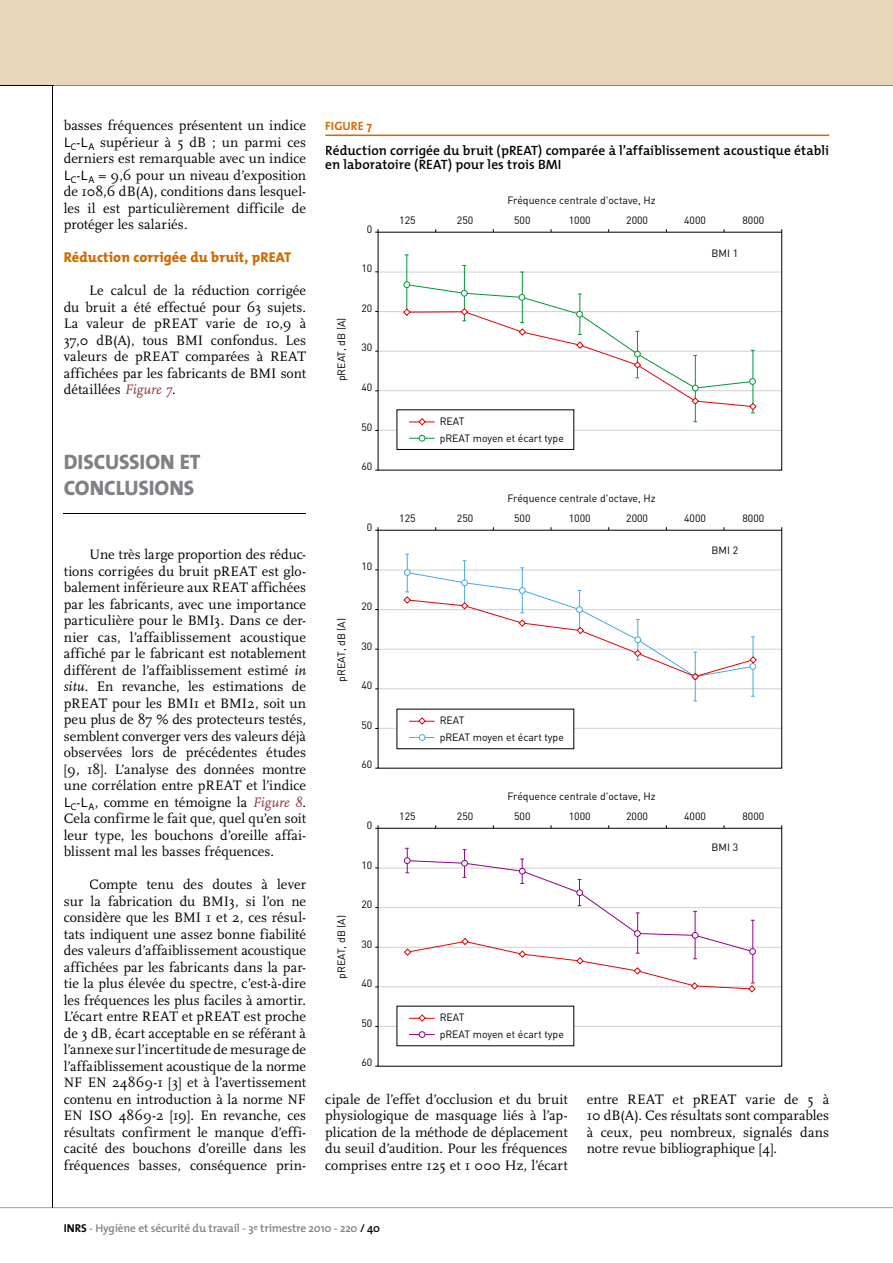
<style>
.page{position:relative;width:893px;height:1263px;background:#fff}
.page>*{position:absolute;margin:0;border:0;box-sizing:border-box;transform-origin:0 0}
.t1{font:800 21px/25.5px "The Mix";letter-spacing:-.005em;color:#818084}
.t2{font:14.25px/16.5px "FF Scala";letter-spacing:.005em;color:#000;text-align:justify}
.t3{font:800 14.25px "The Mix";letter-spacing:.01em;color:#d06a00}
.t4{font:600 13.5px/14.2px "The Mix";letter-spacing:.005em;color:#000}
.t5{font:700 12px "The Mix";letter-spacing:.01em;color:#d06a00}
.t6{font:600 11.4px "The Mix";letter-spacing:-.015em;color:#818084}
.t7{font:10.5px/17px "DIN";color:#000}
.s1{font-family:"Scala Sans"}
.s2{font-style:italic;color:#843537}
.s3{font-style:italic}
.s4{font-weight:700;color:#000}
.s5{color:#000}
</style>
<div class="page">
<hr style="left:64px;top:513px;width:242px;height:1px;background:#000">
<hr style="left:325px;top:135px;width:504px;height:1px;background:#d06a00">
<hr style="left:378px;top:430px;width:404px;height:1px;background:#ced0d2">
<hr style="left:378px;top:390px;width:404px;height:1px;background:#ced0d2">
<hr style="left:378px;top:351px;width:404px;height:1px;background:#ced0d2">
<hr style="left:378px;top:311px;width:404px;height:1px;background:#ced0d2">
<hr style="left:378px;top:272px;width:404px;height:1px;background:#ced0d2">
<svg style="left:375px;top:229px;width:4px;height:4px"></svg>
<hr style="left:378px;top:728px;width:404px;height:1px;background:#ced0d2">
<hr style="left:378px;top:688px;width:404px;height:1px;background:#ced0d2">
<hr style="left:378px;top:649px;width:404px;height:1px;background:#ced0d2">
<hr style="left:378px;top:609px;width:404px;height:1px;background:#ced0d2">
<hr style="left:378px;top:570px;width:404px;height:1px;background:#ced0d2">
<svg style="left:375px;top:527px;width:4px;height:4px"></svg>
<hr style="left:378px;top:1026px;width:404px;height:1px;background:#ced0d2">
<hr style="left:378px;top:986px;width:404px;height:1px;background:#ced0d2">
<hr style="left:378px;top:947px;width:404px;height:1px;background:#ced0d2">
<hr style="left:378px;top:907px;width:404px;height:1px;background:#ced0d2">
<hr style="left:378px;top:868px;width:404px;height:1px;background:#ced0d2">
<div style="left:378px;top:828px;width:404px;height:238px;border:1px solid #000"></div>
<svg style="left:375px;top:825px;width:4px;height:4px"></svg>
<div style="left:397px;top:410px;width:177px;height:39px;background:#fff"></div>
<div style="left:397px;top:410px;width:177px;height:40px;border:1px solid #000"></div>
<div style="left:397px;top:709px;width:177px;height:40px;background:#fff"></div>
<div style="left:397px;top:1006px;width:177px;height:40px;background:#fff"></div>
<hr style="left:407px;top:554px;width:1px;height:38px;background:#46aae1">
<hr style="left:464px;top:561px;width:1px;height:44px;background:#46aae1">
<hr style="left:695px;top:652px;width:1px;height:49px;background:#46aae1">
<hr style="left:753px;top:637px;width:1px;height:59px;background:#46aae1">
<hr style="left:407px;top:255px;width:1px;height:61px;background:#009836">
<hr style="left:464px;top:265px;width:1px;height:56px;background:#009836">
<hr style="left:522px;top:272px;width:1px;height:50px;background:#009836">
<svg style="left:403px;top:567px;width:354px;height:114px"></svg>
<div style="left:404px;top:281px;width:6px;height:7px;border:1px solid #009836;border-radius:50%"></div>
<svg style="left:403px;top:848px;width:353px;height:145px"></svg>
<div style="left:404px;top:857px;width:6px;height:7px;border:1px solid #940084;border-radius:50%"></div>
<svg style="left:409px;top:435px;width:26px;height:6px"></svg>
<svg style="left:403px;top:282px;width:354px;height:144px"></svg>
<svg style="left:409px;top:735px;width:26px;height:5px"></svg>
<div style="left:419px;top:734px;width:6px;height:7px;border:1px solid #46aae1;border-radius:50%"></div>
<svg style="left:409px;top:717px;width:26px;height:8px"></svg>
<svg style="left:409px;top:1032px;width:26px;height:5px"></svg>
<div style="left:419px;top:1031px;width:6px;height:7px;border:1px solid #940084;border-radius:50%"></div>
<svg style="left:409px;top:1014px;width:26px;height:8px"></svg>
<div style="left:0;top:0;width:893px;height:85px;background:#e9d7bc"></div>
<hr style="left:53px;top:85px;width:1px;height:1123px;background:#000">
<hr style="left:53px;top:85px;width:840px;height:1px;background:#000">
<hr style="left:0;top:85px;width:53px;height:1px;background:#000">
<svg style="left:0;top:1208px;width:893px;height:1px"></svg>
<p class="t2" style="left:64px;top:118px;width:244px">basses fréquences présentent un indice <span class="s1">L</span><sub>C</sub><span class="s1">-L</span><sub>A</sub> supérieur à 5 dB ; un parmi ces derniers est remarquable avec un indice <span class="s1">L</span><sub>C</sub><span class="s1">-L</span><sub>A</sub> = 9,6 pour un niveau d’exposition de 108,6 dB(A), conditions dans lesquel&shy;les il est particulièrement difficile de protéger les salariés.</p>
<p class="t3" style="left:64px;top:245px;width:229px">Réduction corrigée du bruit, pREAT</p>
<p class="t2" style="left:64px;top:283px;width:244px;text-indent:26px">Le calcul de la réduction corrigée du bruit a été effectué pour 63 sujets.<br>La valeur de pREAT varie de 10,9 à 37,0 dB(A), tous BMI confondus. Les valeurs de pREAT comparées à REAT affichées par les fabricants de BMI sont détaillées <span class="s2">Figure 7</span>.</p>
<h1 class="t1" style="left:64px;top:449px;width:138px">DISCUSSION ET<br>CONCLUSIONS</h1>
<p class="t2" style="left:64px;top:547px;width:244px;text-indent:26px">Une très large proportion des réduc&shy;tions corrigées du bruit pREAT est glo&shy;balement inférieure aux REAT affichées par les fabricants, avec une importance particulière pour le BMI3. Dans ce der&shy;nier cas, l’affaiblissement acoustique affiché par le fabricant est notablement différent de l’affaiblissement estimé <span class="s3">in situ</span>. En revanche, les estimations de pREAT pour les BMI1 et BMI2, soit un peu plus de 87 % des protecteurs testés, semblent converger vers des valeurs déjà observées lors de précédentes études [9, 18]. L’analyse des données montre une corrélation entre pREAT et l’indice <span class="s1">L</span><sub>C</sub><span class="s1">-L</span><sub>A</sub>, comme en témoigne la <span class="s2">Figure 8</span>.<br>Cela confirme le fait que, quel qu’en soit leur type, les bouchons d’oreille affai&shy;blissent mal les basses fréquences.</p>
<p class="t2" style="left:64px;top:877px;width:244px;text-indent:26px">Compte tenu des doutes à lever sur la fabrication du BMI3, si l’on ne considère que les BMI 1 et 2, ces résul&shy;tats indiquent une assez bonne fiabilité des valeurs d’affaiblissement acoustique affichées par les fabricants dans la par&shy;tie la plus élevée du spectre, c’est-à-dire les fréquences les plus faciles à amortir.<br>L’écart entre REAT et pREAT est proche de 3 dB, écart acceptable en se référant à l’annexe sur l’incertitude de mesurage de l’affaiblissement acoustique de la norme NF EN 24869-1 [3] et à l’avertissement contenu en introduction à la norme NF EN ISO 4869-2 [19]. En revanche, ces résultats confirment le manque d’effi&shy;cacité des bouchons d’oreille dans les fréquences basses, conséquence prin-</p>
<p class="t5" style="left:325px;top:116px;width:48px">FIGURE 7</p>
<p class="t4" style="left:325px;top:143px;width:505px">Réduction corrigée du bruit (pREAT) comparée à l’affaiblissement acoustique établi en laboratoire (REAT) pour les trois BMI</p>
<p class="t7" style="left:507px;top:192px;width:150px">Fréquence centrale d'octave, Hz</p>
<p class="t7" style="left:399px;top:211px;width:18px">125</p>
<p class="t7" style="left:457px;top:212px;width:18px">250</p>
<p class="t7" style="left:514px;top:212px;width:18px">500</p>
<p class="t7" style="left:569px;top:212px;width:23px">1000</p>
<p class="t7" style="left:626px;top:212px;width:23px">2000</p>
<p class="t7" style="left:684px;top:212px;width:23px">4000</p>
<p class="t7" style="left:742px;top:212px;width:23px">8000</p>
<p class="t7" style="left:367px;top:220px;width:7px">0</p>
<p class="t7" style="left:333px;top:381px;width:65px;rotate:-90deg">pREAT, dB (A)</p>
<p class="t7" style="left:361px;top:260px;width:12px">10</p>
<p class="t7" style="left:361px;top:299px;width:12px">20</p>
<p class="t7" style="left:361px;top:339px;width:12px">30</p>
<p class="t7" style="left:361px;top:379px;width:12px">40</p>
<p class="t7" style="left:361px;top:418px;width:12px">50</p>
<p class="t7" style="left:361px;top:458px;width:12px">60</p>
<p class="t7" style="left:333px;top:682px;width:65px;rotate:-90deg">pREAT, dB (A)</p>
<p class="t7" style="left:367px;top:518px;width:7px">0</p>
<p class="t7" style="left:361px;top:558px;width:12px">10</p>
<p class="t7" style="left:361px;top:597px;width:12px">20</p>
<p class="t7" style="left:361px;top:637px;width:12px">30</p>
<p class="t7" style="left:361px;top:676px;width:12px">40</p>
<p class="t7" style="left:361px;top:716px;width:12px">50</p>
<p class="t7" style="left:361px;top:756px;width:12px">60</p>
<p class="t7" style="left:333px;top:979px;width:65px;rotate:-90deg">pREAT, dB (A)</p>
<p class="t7" style="left:367px;top:816px;width:7px">0</p>
<p class="t7" style="left:361px;top:856px;width:12px">10</p>
<p class="t7" style="left:361px;top:895px;width:12px">20</p>
<p class="t7" style="left:361px;top:935px;width:12px">30</p>
<p class="t7" style="left:361px;top:975px;width:12px">40</p>
<p class="t7" style="left:361px;top:1014px;width:12px">50</p>
<p class="t7" style="left:361px;top:1054px;width:12px">60</p>
<p class="t7" style="left:712px;top:245px;width:28px">BMI 1</p>
<p class="t7" style="left:399px;top:509px;width:18px">125</p>
<p class="t7" style="left:440px;top:413px;width:126px">REAT<br>pREAT moyen et écart type</p>
<p class="t7" style="left:507px;top:490px;width:150px">Fréquence centrale d'octave, Hz</p>
<p class="t7" style="left:457px;top:510px;width:18px">250</p>
<p class="t7" style="left:514px;top:510px;width:18px">500</p>
<p class="t7" style="left:569px;top:510px;width:23px">1000</p>
<p class="t7" style="left:626px;top:510px;width:23px">2000</p>
<p class="t7" style="left:684px;top:510px;width:23px">4000</p>
<p class="t7" style="left:742px;top:510px;width:23px">8000</p>
<p class="t7" style="left:712px;top:542px;width:28px">BMI 2</p>
<p class="t7" style="left:399px;top:807px;width:18px">125</p>
<p class="t7" style="left:440px;top:712px;width:126px">REAT<br>pREAT moyen et écart type</p>
<p class="t7" style="left:507px;top:788px;width:150px">Fréquence centrale d'octave, Hz</p>
<p class="t7" style="left:457px;top:808px;width:18px">250</p>
<p class="t7" style="left:514px;top:808px;width:18px">500</p>
<p class="t7" style="left:569px;top:808px;width:23px">1000</p>
<p class="t7" style="left:626px;top:808px;width:23px">2000</p>
<p class="t7" style="left:684px;top:808px;width:23px">4000</p>
<p class="t7" style="left:742px;top:808px;width:23px">8000</p>
<p class="t7" style="left:712px;top:839px;width:28px">BMI 3</p>
<p class="t7" style="left:440px;top:1009px;width:126px">REAT<br>pREAT moyen et écart type</p>
<p class="t2" style="left:325px;top:1091px;width:244px">cipale de l’effet d’occlusion et du bruit physiologique de masquage liés à l’ap&shy;plication de la méthode de déplacement du seuil d’audition. Pour les fréquences comprises entre 125 et 1 000 Hz, l’écart</p>
<p class="t2" style="left:587px;top:1091px;width:244px">entre REAT et pREAT varie de 5 à 10 dB(A). Ces résultats sont comparables à ceux, peu nombreux, signalés dans notre revue bibliographique [4].</p>
<p class="t6" style="left:64px;top:1219px;width:318px"><span class="s4">INRS</span> - Hygiène et sécurité du travail - 3<sup>e</sup> trimestre 2010 - 220 <span class="s5">/ 40</span></p>
</div>
